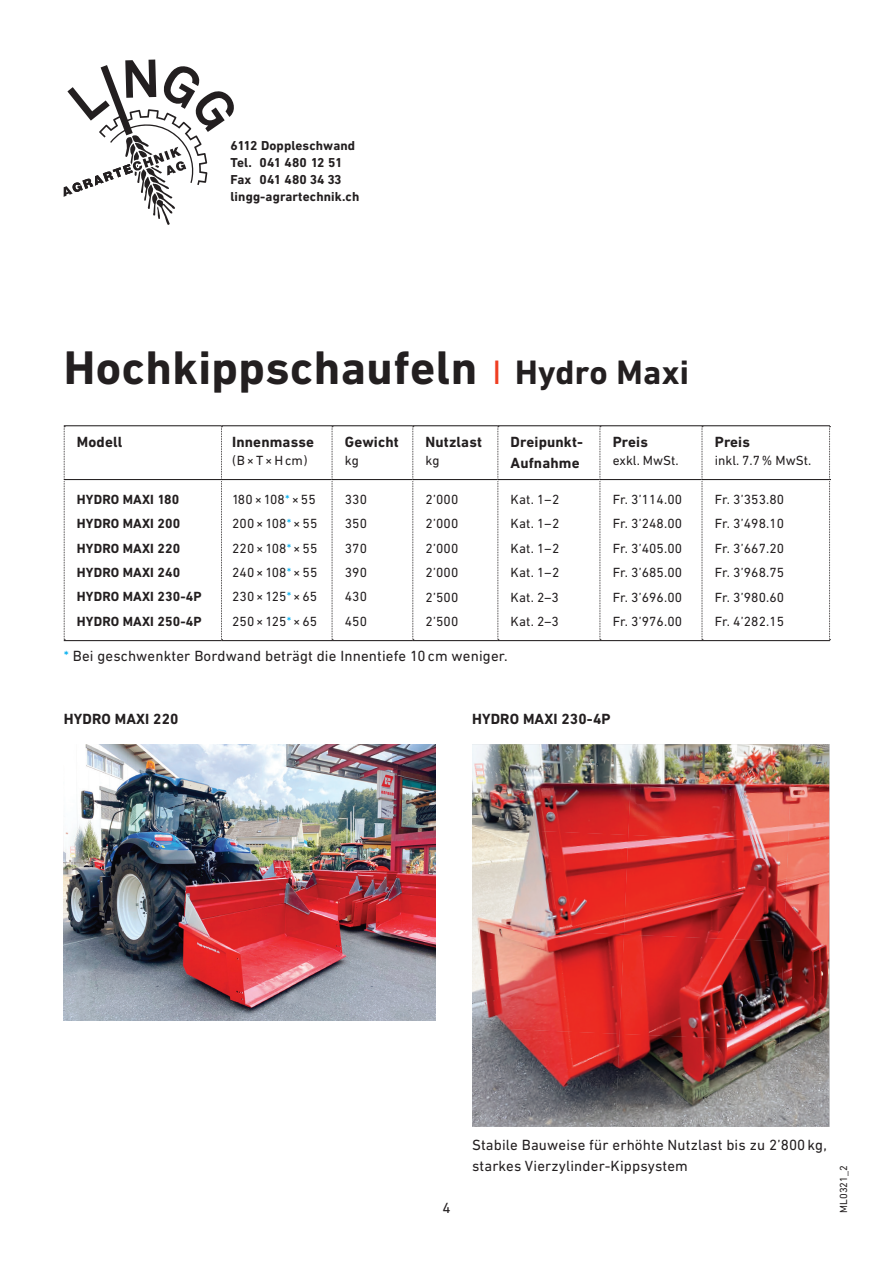
<style>
.page{position:relative;width:893px;height:1263px;background:#fff}
.page>*{position:absolute;margin:0;border:0;box-sizing:border-box;transform-origin:0 0}
.t1{font:700 48px "DIN Next LT Pro";letter-spacing:.01em;color:#231f20}
.t2{font:15px/21.3px "DIN Next LT Pro";letter-spacing:.01em;color:#231f20}
.t3{font:700 15px/21.3px "DIN Next LT Pro";letter-spacing:.01em;color:#231f20}
.t4{font:13.5px/24.5px "DIN Next LT Pro";letter-spacing:.01em;color:#231f20;text-align:justify}
.t5{font:700 13.5px/24.5px "DIN Next LT Pro";letter-spacing:.01em;color:#231f20}
.t6{font:700 13.2px/17px "DIN Next LT Pro";letter-spacing:.005em;color:#231f20}
.t7{font:10.5px "DIN Next LT Pro";letter-spacing:.01em;color:#231f20}
.s1{font-weight:400;font-size:34.5px;color:#ef3e22}
.s2{font-size:34.5px}
.s3{color:#00aeef}
</style>
<div class="page">
<img style="left:64px;top:744px;width:372px;height:276px">
<hr style="left:64px;top:425px;width:157px;height:1px;background:#231f20">
<hr style="left:221px;top:425px;width:111px;height:1px;background:#231f20">
<hr style="left:332px;top:425px;width:81px;height:1px;background:#231f20">
<hr style="left:413px;top:425px;width:85px;height:1px;background:#231f20">
<hr style="left:498px;top:425px;width:102px;height:1px;background:#231f20">
<hr style="left:600px;top:425px;width:102px;height:1px;background:#231f20">
<hr style="left:702px;top:425px;width:128px;height:1px;background:#231f20">
<hr style="left:65px;top:479px;width:156px;height:1px;background:#231f20">
<hr style="left:222px;top:479px;width:110px;height:1px;background:#231f20">
<hr style="left:332px;top:479px;width:80px;height:1px;background:#231f20">
<hr style="left:413px;top:479px;width:84px;height:1px;background:#231f20">
<hr style="left:498px;top:479px;width:102px;height:1px;background:#231f20">
<hr style="left:600px;top:479px;width:102px;height:1px;background:#231f20">
<hr style="left:702px;top:479px;width:127px;height:1px;background:#231f20">
<hr style="left:64px;top:640px;width:157px;height:1px;background:#231f20">
<hr style="left:221px;top:640px;width:111px;height:1px;background:#231f20">
<hr style="left:332px;top:640px;width:81px;height:1px;background:#231f20">
<hr style="left:413px;top:640px;width:85px;height:1px;background:#231f20">
<hr style="left:498px;top:640px;width:102px;height:1px;background:#231f20">
<hr style="left:600px;top:640px;width:102px;height:1px;background:#231f20">
<hr style="left:702px;top:640px;width:128px;height:1px;background:#231f20">
<svg style="left:64px;top:426px;width:1px;height:214px"></svg>
<svg style="left:221px;top:426px;width:1px;height:214px"></svg>
<svg style="left:332px;top:426px;width:1px;height:214px"></svg>
<svg style="left:412px;top:426px;width:2px;height:214px"></svg>
<svg style="left:497px;top:426px;width:2px;height:214px"></svg>
<svg style="left:600px;top:426px;width:1px;height:214px"></svg>
<svg style="left:702px;top:426px;width:1px;height:214px"></svg>
<svg style="left:829px;top:426px;width:2px;height:214px"></svg>
<img style="left:472px;top:744px;width:156px;height:84px">
<img style="left:628px;top:744px;width:149px;height:91px">
<img style="left:777px;top:744px;width:52px;height:346px">
<img style="left:472px;top:828px;width:156px;height:100px">
<img style="left:624px;top:835px;width:164px;height:107px">
<img style="left:472px;top:928px;width:152px;height:99px">
<img style="left:619px;top:934px;width:165px;height:107px">
<img style="left:472px;top:1027px;width:148px;height:100px">
<img style="left:615px;top:1034px;width:165px;height:93px">
<img style="left:776px;top:1090px;width:53px;height:37px">
<svg style="left:64px;top:60px;width:170px;height:165px"></svg>
<p class="t6" style="left:230px;top:137px;width:130px">6112 Doppleschwand<br>Tel. 041 480 12 51<br>Fax 041 480 34 33 lingg-agrartechnik.ch</p>
<h1 class="t1" style="left:64px;top:340px;width:627px">Hochkippschaufeln <span class="s1">I</span> <span class="s2">Hydro Maxi</span></h1>
<p class="t3" style="left:77px;top:431px;width:47px">Modell</p>
<p class="t3" style="left:232px;top:431px;width:83px">Innenmasse</p>
<p class="t4" style="left:232px;top:448px;width:77px">(B × T × H cm)</p>
<p class="t3" style="left:345px;top:431px;width:56px">Gewicht</p>
<p class="t4" style="left:345px;top:448px;width:16px">kg</p>
<p class="t3" style="left:426px;top:431px;width:58px">Nutzlast</p>
<p class="t4" style="left:426px;top:448px;width:16px">kg</p>
<p class="t3" style="left:511px;top:431px;width:74px">Dreipunkt-<br>Aufnahme</p>
<p class="t3" style="left:613px;top:431px;width:37px">Preis</p>
<p class="t4" style="left:613px;top:448px;width:67px">exkl. MwSt.</p>
<p class="t3" style="left:715px;top:431px;width:37px">Preis</p>
<p class="t4" style="left:715px;top:448px;width:98px">inkl. 7.7 % MwSt.</p>
<p class="t5" style="left:77px;top:487px;width:126px">HYDRO MAXI 180<br>HYDRO MAXI 200<br>HYDRO MAXI 220<br>HYDRO MAXI 240<br>HYDRO MAXI 230-4P<br>HYDRO MAXI 250-4P</p>
<p class="t4" style="left:232px;top:487px;width:87px">180 × 108<span class="s3">*</span> × 55<br>200 × 108<span class="s3">*</span> × 55<br>220 × 108<span class="s3">*</span> × 55<br>240 × 108<span class="s3">*</span> × 55<br>230 × 125<span class="s3">*</span> × 65<br>250 × 125<span class="s3">*</span> × 65</p>
<p class="t4" style="left:345px;top:487px;width:24px">330<br>350<br>370<br>390<br>430<br>450</p>
<p class="t4" style="left:426px;top:487px;width:34px">2’000<br>2’000<br>2’000<br>2’000<br>2’500<br>2’500</p>
<p class="t4" style="left:511px;top:487px;width:50px">Kat. 1–2<br>Kat. 1–2<br>Kat. 1–2<br>Kat. 1–2<br>Kat. 2–3<br>Kat. 2–3</p>
<p class="t4" style="left:613px;top:487px;width:71px">Fr. 3’114.00<br>Fr. 3’248.00<br>Fr. 3’405.00<br>Fr. 3’685.00<br>Fr. 3’696.00<br>Fr. 3’976.00</p>
<p class="t4" style="left:715px;top:487px;width:71px">Fr. 3’353.80<br>Fr. 3’498.10<br>Fr. 3’667.20<br>Fr. 3’968.75<br>Fr. 3’980.60<br>Fr. 4’282.15</p>
<p class="t2" style="left:64px;top:645px;width:445px"><span class="s3">*</span> Bei geschwenkter Bordwand beträgt die Innentiefe 10 cm weniger.</p>
<p class="t3" style="left:64px;top:709px;width:116px">HYDRO MAXI 220</p>
<p class="t3" style="left:472px;top:709px;width:140px">HYDRO MAXI 230-4P</p>
<p class="t2" style="left:442px;top:1197px;width:10px">4</p>
<p class="t2" style="left:472px;top:1134px;width:356px">Stabile Bauweise für erhöhte Nutzlast bis zu 2’800 kg, starkes Vierzylinder-Kippsystem</p>
<p class="t7" style="left:837px;top:1213px;width:49px;rotate:-90deg">ML0321_2</p>
</div>
